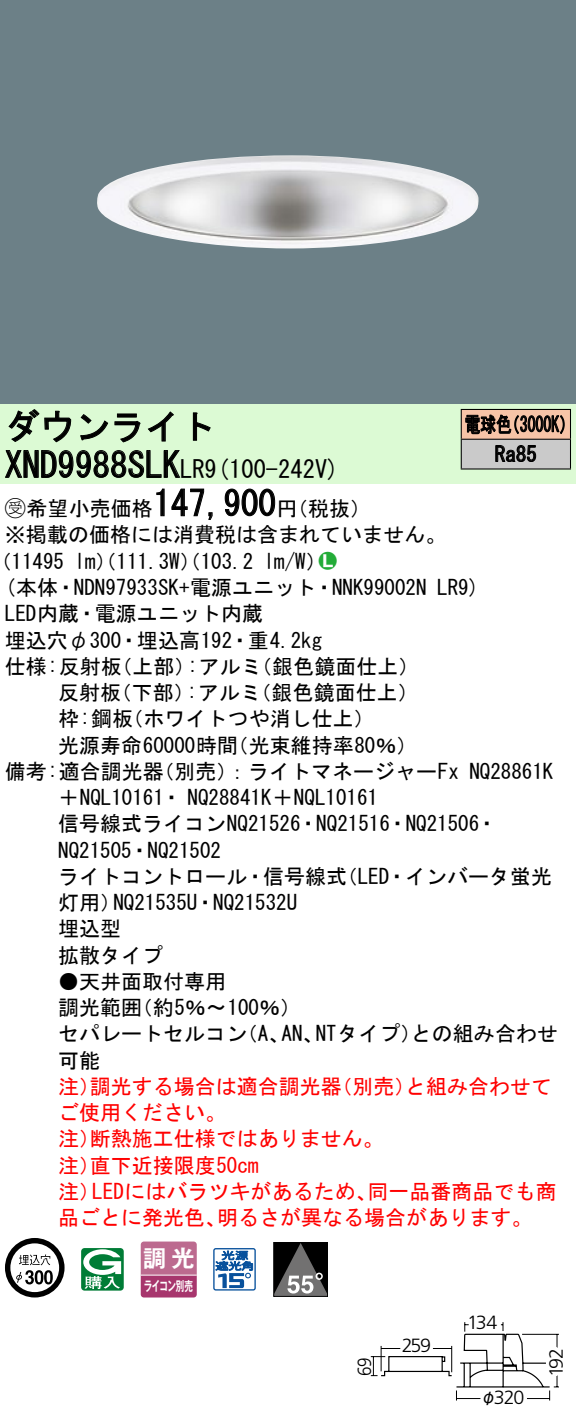
<style>
.page{position:relative;width:576px;height:1422px;background:#fff}
.page>*{position:absolute;margin:0;border:0;box-sizing:border-box;transform-origin:0 0}
.t1{font:35px "MS Gothic";color:#000}
.t2{font:24.5px "MS Gothic";color:#000}
.t3{font:23.1px "Gothic MB101 Pro De Bold 90 pv RKSJ H";color:#fff}
.t4{font:21px/26.2px "MS Gothic";color:#000}
.t5{font:21px/26.2px "MS Gothic";color:#f00}
.t6{font:21px/29.8px "MS Gothic";color:#000;scale:.75 1}
.t7{font:21px "Ford Classification 1";color:#23ac38}
.t8{font:300 19.25px "Frutiger LT Std";letter-spacing:-.06em;color:#000}
.t9{font:300 19.25px "Frutiger LT Std";letter-spacing:-.06em;color:#000;scale:.89 1}
.t10{font:15.75px "Gothic MB101 Pro Regular 90 pv RKSJ H";color:#000}
.t11{font:13.3px "Gothic MB101 Pro De Bold 90 pv RKSJ H";letter-spacing:-.05em;color:#fff;scale:.65 1}
.s1{font-size:24.5px}
.s2{font-family:"Ford Classification 1"}
.s3{color:#fff}
</style>
<div class="page">
<div style="left:0;top:0;width:575px;height:404px;background:#6c8087"></div>
<img style="left:97px;top:155px;width:381px;height:93px">
<div style="left:0;top:404px;width:575px;height:79px;background:#dcfad4"></div>
<svg style="left:8px;top:409px;width:64px;height:34px"></svg>
<svg style="left:80px;top:413px;width:60px;height:30px"></svg>
<svg style="left:147px;top:411px;width:26px;height:31px"></svg>
<svg style="left:192px;top:412px;width:19px;height:29px"></svg>
<svg style="left:5px;top:450px;width:176px;height:28px"></svg>
<svg style="left:156px;top:488px;width:9px;height:29px"></svg>
<svg style="left:171px;top:488px;width:42px;height:32px"></svg>
<svg style="left:224px;top:488px;width:51px;height:29px"></svg>
<svg style="left:5px;top:1238px;width:59px;height:59px"></svg>
<svg style="left:44px;top:1270px;width:9px;height:14px"></svg>
<svg style="left:81px;top:1248px;width:43px;height:42px"></svg>
<svg style="left:140px;top:1241px;width:56px;height:56px;background:#b55984"></svg>
<hr style="left:141px;top:1274px;width:55px;height:2px;background:#fff">
<svg style="left:213px;top:1248px;width:43px;height:42px"></svg>
<svg style="left:275px;top:1244px;width:51px;height:51px;background:#4b4b4b"></svg>
<svg style="left:315px;top:1272px;width:7px;height:8px"></svg>
<div style="left:273px;top:1242px;width:55px;height:55px;border:1px solid #000"></div>
<div style="left:461px;top:409px;width:109px;height:30px;background:#f7c4a7"></div>
<div style="left:461px;top:439px;width:109px;height:30px;background:#cacaca"></div>
<hr style="left:460px;top:409px;width:110px;height:1px;background:#000">
<hr style="left:569px;top:410px;width:2px;height:29px;background:#000">
<hr style="left:460px;top:439px;width:110px;height:1px;background:#000">
<hr style="left:569px;top:440px;width:2px;height:28px;background:#000">
<hr style="left:460px;top:468px;width:110px;height:2px;background:#000">
<svg style="left:460px;top:410px;width:104px;height:58px"></svg>
<svg style="left:370px;top:1322px;width:189px;height:79px"></svg>
<h1 class="t1" style="left:5px;top:409px;width:212px">ダウンライト</h1>
<p class="t2" style="left:204px;top:456px;width:136px">(9 100-242 (V</p>
<h1 class="t1" style="left:5px;top:447px;width:201px">XND9988SLK<span class="s1">LR</span></h1>
<h1 class="t1" style="left:153px;top:486px;width:124px">147,900</h1>
<p class="t4" style="left:5px;top:495px;width:443px"><span class="s2">B</span>希望小売価格<br>※掲載の価格には消費税は含まれていません。</p>
<p class="t7" style="left:319px;top:550px;width:19px">2<span class="s3">7</span></p>
<p class="t4" style="left:276px;top:495px;width:96px">（円税抜(</p>
<p class="t4" style="left:264px;top:548px;width:64px">l m (W/</p>
<p class="t4" style="left:-9px;top:548px;width:75px">（11495</p>
<p class="t4" style="left:75px;top:548px;width:180px">lm）（111.3 ）（W 103.2</p>
<p class="t6" style="left:494px;top:409px;width:57px;text-indent:-30px">電球色<br>Ra85</p>
<p class="t6" style="left:504px;top:409px;width:96px">（3000 (K</p>
<p class="t4" style="left:5px;top:574px;width:423px">(本体・NDN97933SK+電源ユニット・NNK99002N</p>
<p class="t4" style="left:5px;top:600px;width:259px">LED内蔵・電源ユニット内蔵</p>
<p class="t4" style="left:5px;top:627px;width:318px">埋込穴φ300・埋込高192・重4.2kg</p>
<p class="t4" style="left:251px;top:653px;width:169px">（銀色鏡面仕上(</p>
<p class="t4" style="left:5px;top:653px;width:118px">仕様:反射板</p>
<p class="t4" style="left:111px;top:653px;width:85px">（上部）</p>
<p class="t4" style="left:187px;top:653px;width:76px">:アルミ</p>
<p class="t4" style="left:58px;top:679px;width:64px">反射板</p>
<p class="t4" style="left:111px;top:679px;width:85px">（下部）</p>
<p class="t4" style="left:187px;top:679px;width:76px">:アルミ</p>
<p class="t4" style="left:250px;top:679px;width:169px">（銀色鏡面仕上(</p>
<p class="t4" style="left:58px;top:705px;width:76px">枠:鋼板</p>
<p class="t4" style="left:122px;top:705px;width:253px">（ホワイトつや消し仕上(</p>
<p class="t4" style="left:58px;top:732px;width:181px">光源寿命60000時間</p>
<p class="t4" style="left:227px;top:732px;width:191px">（光束維持率80％(</p>
<p class="t4" style="left:437px;top:574px;width:44px">LR (9</p>
<p class="t4" style="left:153px;top:758px;width:307px">（別売：）ライトマネージャーFx</p>
<p class="t4" style="left:5px;top:758px;width:160px">備考:適合調光器</p>
<p class="t4" style="left:58px;top:784px;width:321px">＋NQL10161・ NQ28841 ＋K NQL10161</p>
<p class="t4" style="left:58px;top:810px;width:441px">信号線式ライコンNQ21526・NQ21516・NQ21506・</p>
<p class="t4" style="left:58px;top:837px;width:164px">NQ21505・NQ21502</p>
<p class="t4" style="left:336px;top:863px;width:217px">（LED・インバータ蛍光</p>
<p class="t4" style="left:469px;top:758px;width:85px">NQ28861K</p>
<p class="t4" style="left:58px;top:863px;width:290px;text-align:center">ライトコントロール・信号線式<br>NQ21535 ・U NQ21532U</p>
<p class="t4" style="left:58px;top:889px;width:106px">灯用）<br>埋込型<br>拡散タイプ</p>
<p class="t4" style="left:132px;top:968px;width:171px;text-indent:-73px">●天井面取付専用<br>（約5％〜100％(</p>
<p class="t4" style="left:58px;top:994px;width:85px">調光範囲</p>
<p class="t4" style="left:315px;top:1020px;width:107px">NTタイプ）</p>
<p class="t4" style="left:411px;top:1020px;width:148px">との組み合わせ</p>
<p class="t4" style="left:58px;top:1020px;width:190px">セパレートセルコン可能</p>
<p class="t4" style="left:237px;top:1020px;width:54px">（、A</p>
<p class="t4" style="left:281px;top:1020px;width:43px">AN、</p>
<p class="t5" style="left:90px;top:1073px;width:253px">調光する場合は適合調光器</p>
<p class="t5" style="left:331px;top:1073px;width:85px">（別売）</p>
<p class="t5" style="left:405px;top:1073px;width:148px">と組み合わせて</p>
<p class="t5" style="left:58px;top:1073px;width:43px">注）</p>
<p class="t5" style="left:58px;top:1099px;width:169px">ご使用ください。</p>
<p class="t5" style="left:90px;top:1125px;width:295px">断熱施工仕様ではありません。</p>
<p class="t5" style="left:90px;top:1125px;width:170px;text-indent:-32px">注）<br>直下近接限度50cm</p>
<p class="t5" style="left:58px;top:1152px;width:43px">注）</p>
<p class="t5" style="left:92px;top:1178px;width:286px">LEDにはバラツキがあるため、</p>
<p class="t5" style="left:367px;top:1178px;width:190px">同一品番商品でも商</p>
<p class="t5" style="left:58px;top:1178px;width:43px">注）</p>
<p class="t5" style="left:58px;top:1204px;width:169px">品ごとに発光色、</p>
<p class="t5" style="left:217px;top:1204px;width:317px">明るさが異なる場合があります。</p>
<p class="t3" style="left:143px;top:1239px;width:53px">調光</p>
<p class="t11" style="left:144px;top:1275px;width:77px">ライコン別売</p>
<p class="t9" style="left:353px;top:1376px;width:22px;rotate:-90deg">69</p>
<p class="t8" style="left:401px;top:1334px;width:31px">259</p>
<p class="t8" style="left:467px;top:1311px;width:32px">134</p>
<p class="t8" style="left:493px;top:1386px;width:32px">320</p>
<p class="t10" style="left:480px;top:1384px;width:17px">φ</p>
<p class="t8" style="left:545px;top:1377px;width:31px;rotate:-90deg">192</p>
</div>
